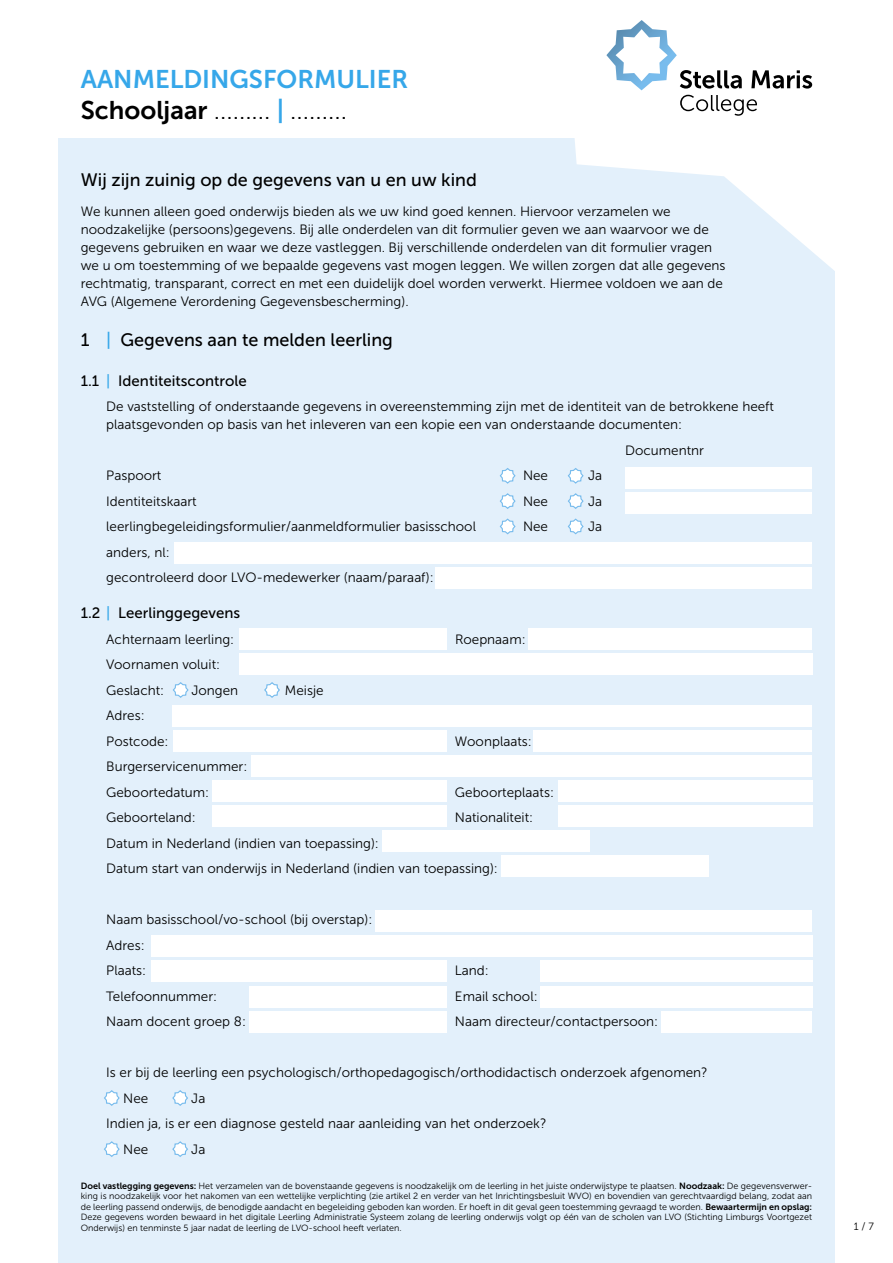
<style>
.page{position:relative;width:893px;height:1263px;background:#fff}
.page>*{position:absolute;margin:0;border:0;box-sizing:border-box;transform-origin:0 0}
.t1{font:25.5px "Museo Sans 300";color:#000}
.t2{font:25.5px "Museo Sans 700";color:#36a7e9}
.t3{font:18px "Museo Sans 500";color:#000}
.t4{font:15px "Museo Sans 500";color:#000}
.t5{font:13.5px/25.5px "Museo Sans 300";color:#000}
.t6{font:10.5px "Museo Sans 300";color:#000}
.t7{font:9px/10.5px "Museo Sans 300";color:#000;text-align:justify}
.s1{font-family:"Museo Sans 700"}
.s2{font-family:"Museo Sans 700";color:#36a7e9}
.s3{color:#36a7e9}
</style>
<div class="page">
<div style="left:58px;top:138px;width:777px;height:1125px;background:#e3f0fb"></div>
<svg style="left:575px;top:84px;width:260px;height:187px;fill:#fff"></svg>
<svg style="left:499px;top:468px;width:17px;height:16px"></svg>
<svg style="left:499px;top:493px;width:17px;height:16px"></svg>
<svg style="left:499px;top:518px;width:17px;height:17px"></svg>
<svg style="left:173px;top:682px;width:16px;height:16px"></svg>
<svg style="left:567px;top:468px;width:17px;height:16px"></svg>
<svg style="left:568px;top:493px;width:16px;height:16px"></svg>
<svg style="left:567px;top:518px;width:17px;height:17px"></svg>
<svg style="left:264px;top:682px;width:16px;height:16px"></svg>
<div style="left:626px;top:467px;width:186px;height:21px;background:#fff"></div>
<div style="left:626px;top:492px;width:186px;height:21px;background:#fff"></div>
<div style="left:239px;top:628px;width:207px;height:21px;background:#fff"></div>
<div style="left:239px;top:653px;width:573px;height:21px;background:#fff"></div>
<div style="left:529px;top:628px;width:283px;height:21px;background:#fff"></div>
<div style="left:174px;top:542px;width:638px;height:21px;background:#fff"></div>
<div style="left:435px;top:567px;width:377px;height:21px;background:#fff"></div>
<div style="left:173px;top:705px;width:639px;height:21px;background:#fff"></div>
<div style="left:375px;top:911px;width:437px;height:21px;background:#fff"></div>
<div style="left:173px;top:730px;width:273px;height:22px;background:#fff"></div>
<div style="left:151px;top:936px;width:661px;height:21px;background:#fff"></div>
<div style="left:534px;top:730px;width:278px;height:22px;background:#fff"></div>
<div style="left:251px;top:755px;width:561px;height:22px;background:#fff"></div>
<div style="left:540px;top:961px;width:272px;height:21px;background:#fff"></div>
<div style="left:212px;top:780px;width:234px;height:22px;background:#fff"></div>
<div style="left:249px;top:986px;width:197px;height:21px;background:#fff"></div>
<div style="left:540px;top:986px;width:272px;height:21px;background:#fff"></div>
<div style="left:558px;top:780px;width:254px;height:22px;background:#fff"></div>
<div style="left:212px;top:806px;width:234px;height:21px;background:#fff"></div>
<div style="left:249px;top:1011px;width:197px;height:21px;background:#fff"></div>
<div style="left:662px;top:1011px;width:150px;height:21px;background:#fff"></div>
<div style="left:558px;top:806px;width:254px;height:21px;background:#fff"></div>
<div style="left:383px;top:831px;width:207px;height:21px;background:#fff"></div>
<div style="left:501px;top:856px;width:207px;height:21px;background:#fff"></div>
<div style="left:151px;top:961px;width:295px;height:21px;background:#fff"></div>
<svg style="left:606px;top:20px;width:206px;height:96px"></svg>
<svg style="left:104px;top:1090px;width:16px;height:16px"></svg>
<svg style="left:104px;top:1141px;width:16px;height:16px"></svg>
<svg style="left:172px;top:1090px;width:16px;height:16px"></svg>
<svg style="left:172px;top:1141px;width:16px;height:16px"></svg>
<h1 class="t2" style="left:81px;top:65px;width:329px">AANMELDINGSFORMULIER</h1>
<h1 class="t1" style="left:81px;top:96px;width:268px"><span class="s1">Schooljaar</span> ......... <span class="s2">|</span> .........</h1>
<h2 class="t3" style="left:81px;top:170px;width:398px">Wij zijn zuinig op de gegevens van u en uw kind</h2>
<p class="t5" style="left:81px;top:203px;width:646px;line-height:18px">We kunnen alleen goed onderwijs bieden als we uw kind goed kennen. Hiervoor verzamelen we noodzakelijke (persoons)gegevens. Bij alle onderdelen van dit formulier geven we aan waarvoor we de gegevens gebruiken en waar we deze vastleggen. Bij verschillende onderdelen van dit formulier vragen we u om toestemming of we bepaalde gegevens vast mogen leggen. We willen zorgen dat alle gegevens rechtmatig, transparant, correct en met een duidelijk doel worden verwerkt. Hiermee voldoen we aan de AVG (Algemene Verordening Gegevensbescherming).</p>
<h2 class="t3" style="left:81px;top:330px;width:314px">1 <span class="s3">|</span> Gegevens aan te melden leerling</h2>
<p class="t4" style="left:81px;top:372px;width:168px">1.1 <span class="s3">|</span> Identiteitscontrole</p>
<p class="t5" style="left:106px;top:398px;width:669px;line-height:18px">De vaststelling of onderstaande gegevens in overeenstemming zijn met de identiteit van de betrokkene heeft plaatsgevonden op basis van het inleveren van een kopie een van onderstaande documenten:</p>
<p class="t5" style="left:625px;top:437px;width:80px">Documentnr</p>
<p class="t5" style="left:106px;top:463px;width:57px">Paspoort</p>
<p class="t5" style="left:523px;top:463px;width:27px">Nee</p>
<p class="t5" style="left:588px;top:463px;width:16px">Ja</p>
<p class="t5" style="left:106px;top:488px;width:92px">Identiteitskaart</p>
<p class="t5" style="left:523px;top:488px;width:27px">Nee</p>
<p class="t5" style="left:588px;top:488px;width:16px">Ja</p>
<p class="t5" style="left:106px;top:514px;width:371px">leerlingbegeleidingsformulier/aanmeldformulier basisschool</p>
<p class="t5" style="left:523px;top:514px;width:27px">Nee</p>
<p class="t5" style="left:588px;top:514px;width:16px">Ja</p>
<p class="t5" style="left:106px;top:539px;width:329px">anders, nl:<br>gecontroleerd door LVO-medewerker (naam/paraaf):</p>
<p class="t4" style="left:81px;top:605px;width:161px">1.2 <span class="s3">|</span> Leerlinggegevens</p>
<p class="t5" style="left:106px;top:626px;width:129px">Achternaam leerling:</p>
<p class="t5" style="left:455px;top:626px;width:72px">Roepnaam:</p>
<p class="t5" style="left:106px;top:652px;width:115px">Voornamen voluit:<br>Geslacht:</p>
<p class="t5" style="left:191px;top:677px;width:48px">Jongen</p>
<p class="t5" style="left:285px;top:677px;width:40px">Meisje</p>
<p class="t5" style="left:106px;top:703px;width:64px">Adres:<br>Postcode:</p>
<p class="t5" style="left:106px;top:754px;width:142px">Burgerservicenummer:<br>Geboortedatum:</p>
<p class="t5" style="left:455px;top:728px;width:78px">Woonplaats:</p>
<p class="t5" style="left:455px;top:779px;width:100px">Geboorteplaats:</p>
<p class="t5" style="left:106px;top:805px;width:91px">Geboorteland:</p>
<p class="t5" style="left:455px;top:805px;width:80px">Nationaliteit:</p>
<p class="t5" style="left:106px;top:830px;width:393px">Datum in Nederland (indien van toepassing):<br>Datum start van onderwijs in Nederland (indien van toepassing):</p>
<p class="t5" style="left:106px;top:907px;width:268px">Naam basisschool/vo-school (bij overstap):<br>Adres:<br>Plaats:</p>
<p class="t5" style="left:455px;top:958px;width:35px">Land:</p>
<p class="t5" style="left:106px;top:983px;width:112px">Telefoonnummer:</p>
<p class="t5" style="left:455px;top:983px;width:84px">Email school:</p>
<p class="t5" style="left:106px;top:1009px;width:141px">Naam docent groep 8:</p>
<p class="t5" style="left:455px;top:1009px;width:205px">Naam directeur/contactpersoon:</p>
<p class="t5" style="left:123px;top:1060px;width:586px;text-indent:-17px">Is er bij de leerling een psychologisch/orthopedagogisch/orthodidactisch onderzoek afgenomen?<br>Nee</p>
<p class="t5" style="left:191px;top:1085px;width:16px">Ja</p>
<p class="t5" style="left:106px;top:1111px;width:442px">Indien ja, is er een diagnose gesteld naar aanleiding van het onderzoek?</p>
<p class="t5" style="left:123px;top:1136px;width:27px">Nee</p>
<p class="t5" style="left:191px;top:1136px;width:16px">Ja</p>
<p class="t7" style="left:81px;top:1181px;width:733px"><span class="s1">Doel vastlegging gegevens:</span> Het verzamelen van de bovenstaande gegevens is noodzakelijk om de leerling in het juiste onderwijstype te plaatsen. <span class="s1">Noodzaak:</span> De gegevensverwer&shy;king is noodzakelijk voor het nakomen van een wettelijke verplichting (zie artikel 2 en verder van het Inrichtingsbesluit WVO) en bovendien van gerechtvaardigd belang, zodat aan de leerling passend onderwijs, de benodigde aandacht en begeleiding geboden kan worden. Er hoeft in dit geval geen toestemming gevraagd te worden. <span class="s1">Bewaartermijn en opslag:<br></span>Deze gegevens worden bewaard in het digitale Leerling Administratie Systeem zolang de leerling onderwijs volgt op één van de scholen van LVO (Stichting Limburgs Voortgezet Onderwijs) en tenminste 5 jaar nadat de leerling de LVO-school heeft verlaten.</p>
<p class="t6" style="left:854px;top:1221px;width:22px">1 / 7</p>
</div>
